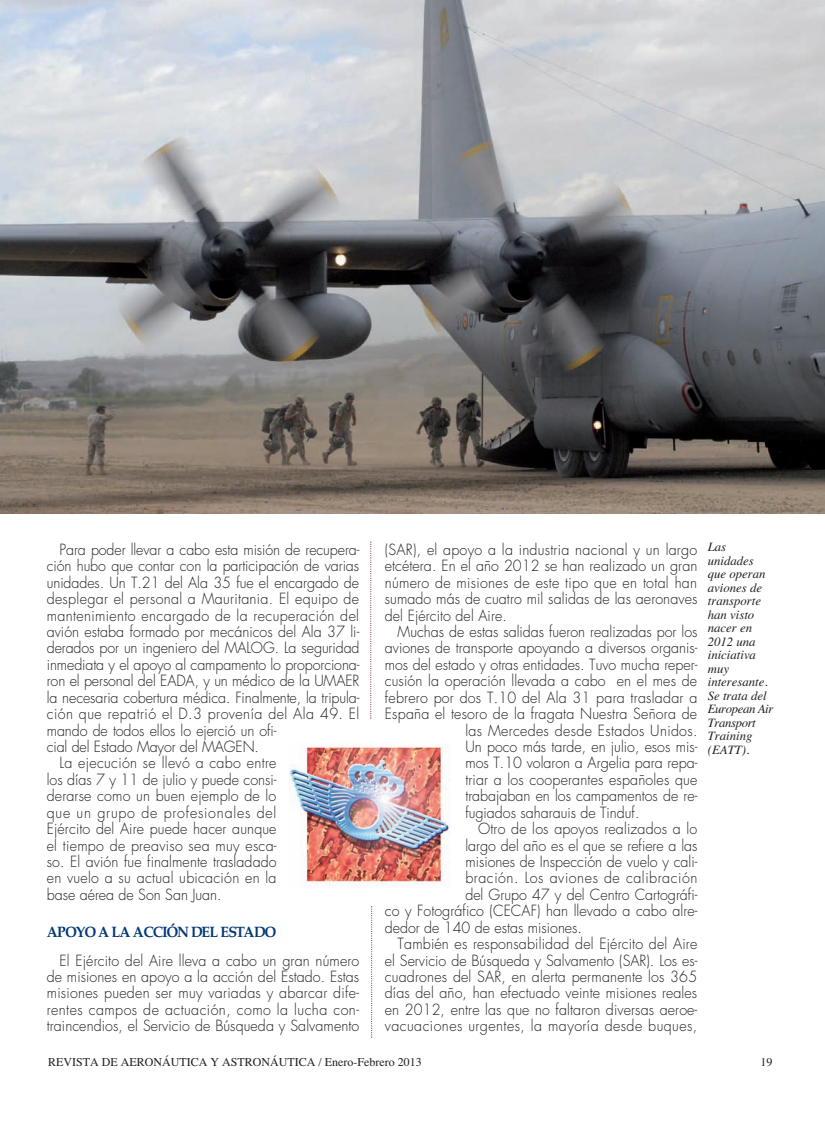
<style>
.page{position:relative;width:825px;height:1127px;background:#fff}
.page>*{position:absolute;margin:0;border:0;box-sizing:border-box;transform-origin:0 0}
.t1{font:300 15px/16.4px "Futura";letter-spacing:.005em;color:#231f20;text-align:justify;scale:.95 1}
.t2{font:300 15px "Futura";letter-spacing:.03em;color:#231f20;scale:.95 1}
.t3{font:300 15px "Futura";letter-spacing:.025em;color:#231f20;scale:.95 1}
.t4{font:300 15px "Futura";letter-spacing:.04em;color:#231f20;scale:.95 1}
.t5{font:300 15px "Futura";letter-spacing:.055em;color:#231f20;scale:.95 1}
.t6{font:700 15px "Palatino";letter-spacing:-.06em;color:#013775;scale:.95 1}
.t7{font:italic 12.75px/13.5px "Times";color:#231f20}
.t8{font:12px "Times";color:#231f20}
</style>
<div class="page">
<svg style="left:370px;top:542px;width:1px;height:176px"></svg>
<svg style="left:371px;top:906px;width:1px;height:131px"></svg>
<img style="left:1px;top:0;width:824px;height:513px">
<img style="left:289px;top:746px;width:161px;height:139px">
<p class="t1" style="left:385px;top:542px;width:330px">(SAR), el apoyo a la industria nacional y un largo etcétera. En el año 2012 se han realizado un gran número de misiones de este tipo que en total han sumado más de cuatro mil salidas de las aeronaves del Ejército del Aire.</p>
<p class="t1" style="left:398px;top:625px;width:317px">Muchas de estas salidas fueron realizadas por los</p>
<p class="t1" style="left:385px;top:641px;width:331px">aviones de transporte apoyando a diversos organis-</p>
<p class="t1" style="left:385px;top:657px;width:331px">mos del estado y otras entidades. Tuvo mucha reper-</p>
<p class="t1" style="left:385px;top:674px;width:330px">cusión la operación llevada a cabo en el mes de</p>
<p class="t1" style="left:385px;top:690px;width:330px">febrero por dos T.10 del Ala 31 para trasladar a</p>
<p class="t1" style="left:385px;top:707px;width:330px">España el tesoro de la fragata Nuestra Señora de</p>
<p class="t3" style="left:465px;top:723px;width:246px">las Mercedes desde Estados Unidos.</p>
<p class="t1" style="left:465px;top:740px;width:246px">Un poco más tarde, en julio, esos mis-</p>
<p class="t1" style="left:465px;top:756px;width:246px">mos T.10 volaron a Argelia para repa-</p>
<p class="t1" style="left:465px;top:772px;width:246px">triar a los cooperantes españoles que</p>
<p class="t1" style="left:465px;top:789px;width:246px">trabajaban en los campamentos de re-</p>
<p class="t1" style="left:465px;top:805px;width:185px">fugiados saharauis de Tinduf.</p>
<p class="t1" style="left:478px;top:822px;width:232px">Otro de los apoyos realizados a lo</p>
<p class="t1" style="left:465px;top:838px;width:246px">largo del año es el que se refiere a las</p>
<p class="t1" style="left:465px;top:855px;width:246px">misiones de Inspección de vuelo y cali-</p>
<p class="t4" style="left:465px;top:871px;width:246px">bración. Los aviones de calibración</p>
<p class="t1" style="left:465px;top:887px;width:246px">del Grupo 47 y del Centro Cartográfi-</p>
<p class="t1" style="left:385px;top:904px;width:330px">co y Fotográfico (CECAF) han llevado a cabo alre-</p>
<p class="t1" style="left:385px;top:920px;width:209px">dedor de 140 de estas misiones.</p>
<p class="t1" style="left:398px;top:937px;width:317px">También es responsabilidad del Ejército del Aire</p>
<p class="t1" style="left:385px;top:953px;width:331px">el Servicio de Búsqueda y Salvamento (SAR). Los es-</p>
<p class="t1" style="left:385px;top:969px;width:330px">cuadrones del SAR, en alerta permanente los 365</p>
<p class="t1" style="left:385px;top:986px;width:330px">días del año, han efectuado veinte misiones reales</p>
<p class="t1" style="left:385px;top:1002px;width:330px">en 2012, entre las que no faltaron diversas aeroe-</p>
<p class="t2" style="left:385px;top:1019px;width:330px">vacuaciones urgentes, la mayoría desde buques,</p>
<p class="t8" style="left:48px;top:1058px;width:375px">REVISTA DE AERONÁUTICA Y ASTRONÁUTICA / Enero-Febrero 2013</p>
<p class="t8" style="left:760px;top:1058px;width:13px">19</p>
<p class="t1" style="left:60px;top:542px;width:317px">Para poder llevar a cabo esta misión de recupera-</p>
<p class="t1" style="left:47px;top:559px;width:330px">ción hubo que contar con la participación de varias</p>
<p class="t1" style="left:47px;top:575px;width:330px">unidades. Un T.21 del Ala 35 fue el encargado de</p>
<p class="t1" style="left:47px;top:592px;width:330px">desplegar el personal a Mauritania. El equipo de</p>
<p class="t3" style="left:47px;top:608px;width:330px">mantenimiento encargado de la recuperación del</p>
<p class="t1" style="left:47px;top:625px;width:331px">avión estaba formado por mecánicos del Ala 37 li-</p>
<p class="t1" style="left:47px;top:641px;width:331px">derados por un ingeniero del MALOG. La seguridad</p>
<p class="t1" style="left:47px;top:657px;width:331px">inmediata y el apoyo al campamento lo proporciona-</p>
<p class="t1" style="left:47px;top:674px;width:331px">ron el personal del EADA, y un médico de la UMAER</p>
<p class="t1" style="left:47px;top:690px;width:331px">la necesaria cobertura médica. Finalmente, la tripula-</p>
<p class="t2" style="left:47px;top:707px;width:331px">ción que repatrió el D.3 provenía del Ala 49. El</p>
<p class="t1" style="left:47px;top:723px;width:243px">mando de todos ellos lo ejerció un ofi-</p>
<p class="t1" style="left:47px;top:740px;width:225px">cial del Estado Mayor del MAGEN.</p>
<p class="t1" style="left:60px;top:756px;width:230px">La ejecución se llevó a cabo entre</p>
<p class="t1" style="left:47px;top:772px;width:243px">los días 7 y 11 de julio y puede consi-</p>
<p class="t1" style="left:47px;top:789px;width:243px">derarse como un buen ejemplo de lo</p>
<p class="t5" style="left:47px;top:805px;width:243px">que un grupo de profesionales del</p>
<p class="t1" style="left:47px;top:822px;width:243px">Ejército del Aire puede hacer aunque</p>
<p class="t1" style="left:47px;top:838px;width:243px">el tiempo de preaviso sea muy esca-</p>
<p class="t1" style="left:47px;top:855px;width:243px">so. El avión fue finalmente trasladado</p>
<p class="t1" style="left:47px;top:871px;width:243px">en vuelo a su actual ubicación en la</p>
<p class="t1" style="left:47px;top:887px;width:186px">base aérea de Son San Juan.</p>
<p class="t6" style="left:47px;top:926px;width:243px">APOYO A LA ACCIÓN DEL ESTADO</p>
<p class="t1" style="left:47px;top:953px;width:330px;text-indent:13px">El Ejército del Aire lleva a cabo un gran número de misiones en apoyo a la acción del Estado. Estas misiones pueden ser muy variadas y abarcar dife&shy;rentes campos de actuación, como la lucha con&shy;traincendios, el Servicio de Búsqueda y Salvamento</p>
<p class="t7" style="left:708px;top:541px;width:67px">Las unidades que operan aviones de transporte han visto nacer en<br>2012 una iniciativa muy interesante.<br>Se trata del<br>European Air<br>Transport<br>Training (EATT).</p>
</div>
